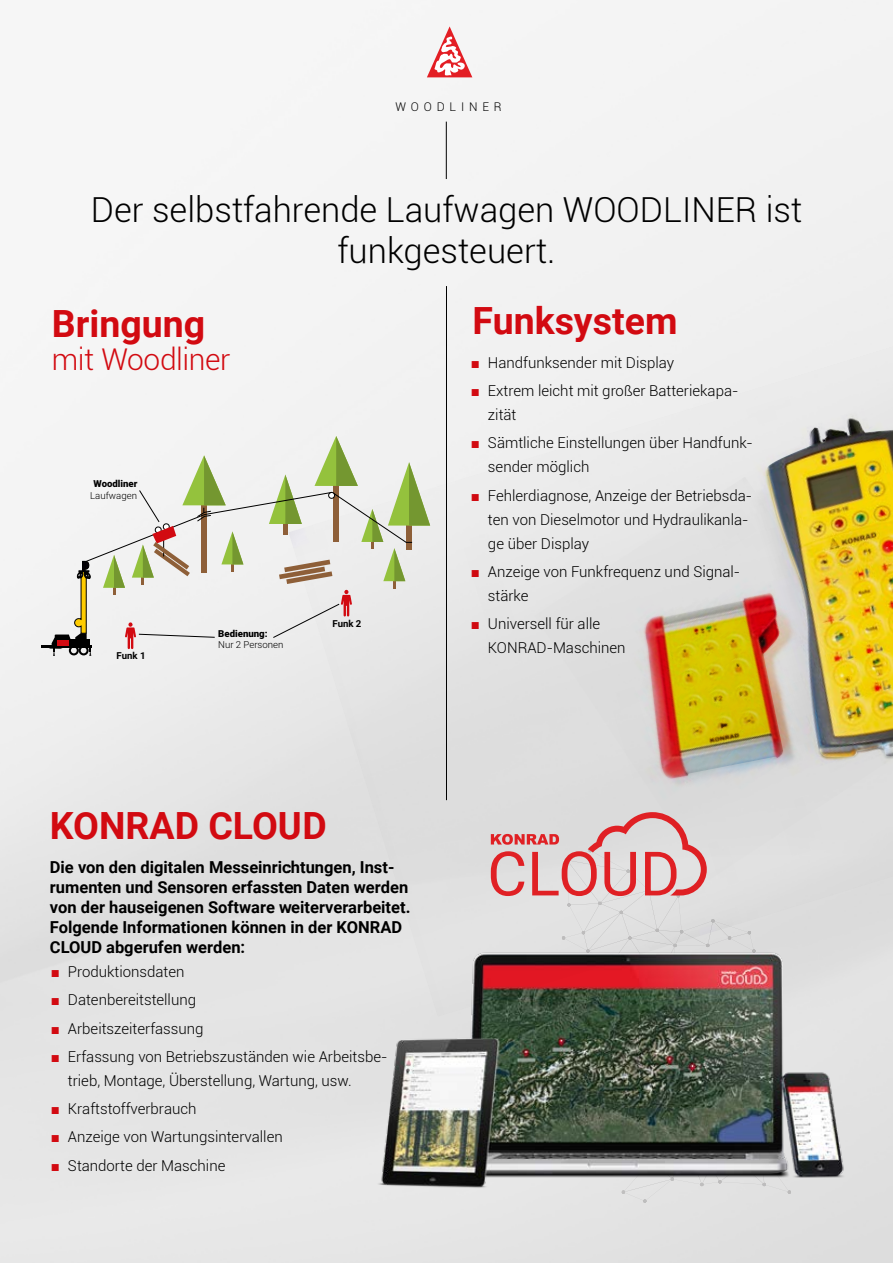
<style>
.page{position:relative;width:893px;height:1263px;background:#fff}
.page>*{position:absolute;margin:0;border:0;box-sizing:border-box;transform-origin:0 0}
.t1{font:700 37.5px "Roboto";color:#d20a11}
.t2{font:300 34.5px/41.4px "Roboto";color:#000;text-align:center}
.t3{font:300 30px "Roboto";letter-spacing:-.015em;color:#d20a11}
.t4{font:700 16.5px/19.8px "Roboto";color:#000}
.t5{font:300 15px/24px "Roboto";color:#000}
.t6{font:300 12px "Roboto";letter-spacing:.4em;color:#000}
.t7{font:300 9.6px "Roboto";color:#000}
.t8{font:900 9.6px "Roboto";color:#000}
.t9{font:700 9.6px "Roboto";color:#000}
.s1{font-family:"Arial";font-weight:400;color:#d20a11}
</style>
<div class="page">
<img style="left:0;top:0;width:893px;height:1263px">
<hr style="left:446px;top:122px;width:1px;height:57px;background:#000">
<hr style="left:446px;top:286px;width:1px;height:514px;background:#000">
<img style="left:362px;top:1017px;width:501px;height:246px">
<svg style="left:491px;top:1017px;width:300px;height:186px;background:#666f65"></svg>
<img style="left:289px;top:342px;width:604px;height:675px">
<img style="left:766px;top:418px;width:127px;height:59px">
<img style="left:535px;top:477px;width:358px;height:403px">
<img style="left:638px;top:593px;width:146px;height:186px">
<svg style="left:427px;top:26px;width:45px;height:51px"></svg>
<hr style="left:41px;top:645px;width:51px;height:2px;background:#000">
<svg style="left:47px;top:436px;width:383px;height:220px"></svg>
<div style="left:57px;top:640px;width:11px;height:6px;background:#d20a11"></div>
<p class="t6" style="left:396px;top:98px;width:108px">WOODLINER</p>
<h2 class="t2" style="left:91px;top:188px;width:713px">Der selbstfahrende Laufwagen WOODLINER ist funkgesteuert.</h2>
<h1 class="t1" style="left:52px;top:297px;width:155px">Bringung</h1>
<h3 class="t3" style="left:52px;top:338px;width:180px">mit Woodliner</h3>
<p class="t8" style="left:94px;top:477px;width:45px">Woodliner</p>
<p class="t7" style="left:90px;top:489px;width:48px">Laufwagen</p>
<p class="t9" style="left:117px;top:649px;width:30px">Funk 1</p>
<p class="t8" style="left:218px;top:627px;width:51px">Bedienung:</p>
<p class="t7" style="left:218px;top:638px;width:67px">Nur 2 Personen</p>
<p class="t9" style="left:332px;top:617px;width:30px">Funk 2</p>
<h1 class="t1" style="left:50px;top:799px;width:279px">KONRAD CLOUD</h1>
<p class="t4" style="left:50px;top:857px;width:362px">Die von den digitalen Messeinrichtungen, Inst&shy;rumenten und Sensoren erfassten Daten werden von der hauseigenen Software weiterverarbeitet.<br>Folgende Informationen können in der KONRAD CLOUD abgerufen werden:</p>
<p class="t5" style="left:51px;top:959px;width:135px"><span class="s1">■</span> Produktionsdaten</p>
<p class="t5" style="left:51px;top:987px;width:147px"><span class="s1">■</span> Datenbereitstellung</p>
<p class="t5" style="left:51px;top:1016px;width:154px"><span class="s1">■</span> Arbeitszeiterfassung</p>
<p class="t5" style="left:68px;top:1044px;width:321px;text-indent:-17px"><span class="s1">■</span> Erfassung von Betriebszuständen wie Arbeitsbe&shy;trieb, Montage, Überstellung, Wartung, usw.</p>
<p class="t5" style="left:51px;top:1096px;width:147px"><span class="s1">■</span> Kraftstoffverbrauch</p>
<p class="t5" style="left:51px;top:1124px;width:233px"><span class="s1">■</span> Anzeige von Wartungsintervallen</p>
<p class="t5" style="left:51px;top:1153px;width:176px"><span class="s1">■</span> Standorte der Maschine</p>
<h1 class="t1" style="left:472px;top:294px;width:206px">Funksystem</h1>
<p class="t5" style="left:471px;top:350px;width:205px"><span class="s1">■</span> Handfunksender mit Display</p>
<p class="t5" style="left:488px;top:378px;width:252px;text-indent:-17px"><span class="s1">■</span> Extrem leicht mit großer Batteriekapa&shy;zität</p>
<p class="t5" style="left:488px;top:430px;width:266px;text-indent:-17px"><span class="s1">■</span> Sämtliche Einstellungen über Handfunk&shy;sender möglich</p>
<p class="t5" style="left:488px;top:483px;width:266px;text-indent:-17px"><span class="s1">■</span> Fehlerdiagnose, Anzeige der Betriebsda&shy;ten von Dieselmotor und Hydraulikanla&shy;ge über Display</p>
<p class="t5" style="left:488px;top:559px;width:254px;text-indent:-17px"><span class="s1">■</span> Anzeige von Funkfrequenz und Signal&shy;stärke</p>
<p class="t5" style="left:488px;top:611px;width:139px;text-indent:-17px"><span class="s1">■</span> Universell für alle<br>KONRAD-Maschinen</p>
</div>
